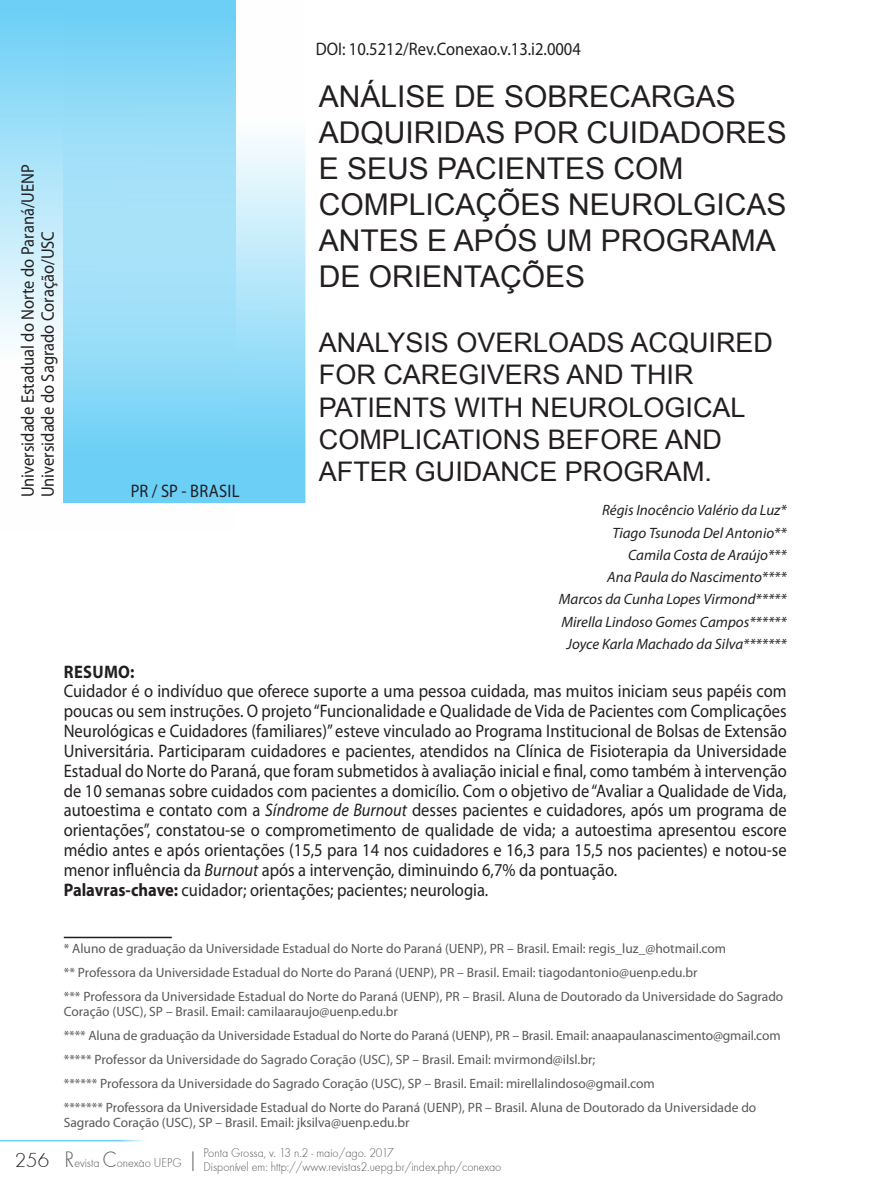
<style>
.page{position:relative;width:893px;height:1191px;background:#fff}
.page>*{position:absolute;margin:0;border:0;box-sizing:border-box;transform-origin:0 0}
.t1{font:30px/36px "Arial";color:#231f20}
.t2{font:27px/32.4px "Arial";color:#231f20}
.t3{font:18.15px/19.8px "Myriad Pro";color:#231f20;scale:.91 1}
.t4{font:18.15px "Myriad Pro";letter-spacing:.02em;color:#231f20;scale:.91 1}
.t5{font:700 18.15px "Myriad Pro";letter-spacing:.02em;color:#231f20;scale:.91 1}
.t6{font:italic 15px/22.2px "Myriad Pro";color:#231f20;text-align:right}
.t7{font:13.5px/24px "Myriad Pro";color:#57585a}
.t8{font:13.2px/14.4px "Futura TEE Ligh";color:#57585a;scale:.91 1}
.s1{font-style:italic}
.s2{font-weight:700}
.s3{font-size:23.1px}
.s4{font-size:21px;color:#231f20}
</style>
<div class="page">
<svg style="left:0;top:0;width:63px;height:341px;background:#aee4f9"></svg>
<svg style="left:63px;top:0;width:242px;height:503px;background:#9bdef8"></svg>
<hr style="left:0;top:1139px;width:149px;height:2px;background:#6bcff6">
<hr style="left:64px;top:936px;width:108px;height:2px;background:#231f20">
<p class="t3" style="left:18px;top:497px;width:367px;rotate:-90deg">Universidade Estadual do Norte do Paraná/UENP<br>Universidade do Sagrado Coração/USC</p>
<p class="t4" style="left:131px;top:480px;width:121px">PR / SP - BRASIL</p>
<p class="t3" style="left:316px;top:39px;width:293px">DOI: 10.5212/Rev.Conexao.v.13.i2.0004</p>
<h1 class="t1" style="left:319px;top:79px;width:469px">ANÁLISE DE SOBRECARGAS<br>ADQUIRIDAS POR CUIDADORES<br>E SEUS PACIENTES COM<br>COMPLICAÇÕES NEUROLGICAS<br>ANTES E APÓS UM PROGRAMA<br>DE ORIENTAÇÕES</h1>
<h2 class="t2" style="left:319px;top:326px;width:456px">ANALYSIS OVERLOADS ACQUIRED<br>FOR CAREGIVERS AND THIR<br>PATIENTS WITH NEUROLOGICAL<br>COMPLICATIONS BEFORE AND<br>AFTER GUIDANCE PROGRAM.</h2>
<p class="t6" style="left:559px;top:499px;width:229px">Régis Inocêncio Valério da Luz*<br>Tiago Tsunoda Del Antonio**<br>Camila Costa de Araújo***<br>Ana Paula do Nascimento****<br>Marcos da Cunha Lopes Virmond*****<br>Mirella Lindoso Gomes Campos******<br>Joyce Karla Machado da Silva*******</p>
<p class="t5" style="left:64px;top:659px;width:79px">RESUMO:</p>
<p class="t3" style="left:64px;top:681px;width:796px">Cuidador é o indivíduo que oferece suporte a uma pessoa cuidada, mas muitos iniciam seus papéis com poucas ou sem instruções. O projeto “Funcionalidade e Qualidade de Vida de Pacientes com Complicações Neurológicas e Cuidadores (familiares)” esteve vinculado ao Programa Institucional de Bolsas de Extensão Universitária. Participaram cuidadores e pacientes, atendidos na Clínica de Fisioterapia da Universidade Estadual do Norte do Paraná, que foram submetidos à avaliação inicial e final, como também à intervenção de 10 semanas sobre cuidados com pacientes a domicílio. Com o objetivo de “Avaliar a Qualidade de Vida, autoestima e contato com a <span class="s1">Síndrome de Burnout</span> desses pacientes e cuidadores, após um programa de orientações”, constatou-se o comprometimento de qualidade de vida; a autoestima apresentou escore médio antes e após orientações (15,5 para 14 nos cuidadores e 16,3 para 15,5 nos pacientes) e notou-se menor influência da <span class="s1">Burnout</span> após a intervenção, diminuindo 6,7% da pontuação.<br><span class="s2">Palavras-chave:</span> cuidador; orientações; pacientes; neurologia.</p>
<p class="t7" style="left:64px;top:936px;width:721px">* Aluno de graduação da Universidade Estadual do Norte do Paraná (UENP), PR – Brasil. Email: regis_luz_@hotmail.com<br>** Professora da Universidade Estadual do Norte do Paraná (UENP), PR – Brasil. Email: tiagodantonio@uenp.edu.br<br>*** Professora da Universidade Estadual do Norte do Paraná (UENP), PR – Brasil. Aluna de Doutorado da Universidade do Sagrado</p>
<p class="t7" style="left:64px;top:999px;width:718px">Coração (USC), SP – Brasil. Email: camilaaraujo@uenp.edu.br<br>**** Aluna de graduação da Universidade Estadual do Norte do Paraná (UENP), PR – Brasil. Email: anaapaulanascimento@gmail.com ***** Professor da Universidade do Sagrado Coração (USC), SP – Brasil. Email: mvirmond@ilsl.br;<br>****** Professora da Universidade do Sagrado Coração (USC), SP – Brasil. Email: mirellalindoso@gmail.com<br>******* Professora da Universidade Estadual do Norte do Paraná (UENP), PR – Brasil. Aluna de Doutorado da Universidade do</p>
<p class="t7" style="left:64px;top:1110px;width:347px">Sagrado Coração (USC), SP – Brasil. Email: jksilva@uenp.edu.br</p>
<p class="t8" style="left:203px;top:1145px;width:329px;text-indent:-63px">- <span class="s3">|</span> Ponta Grossa, v. 13 n.2 - maio/ago. 2017<br>Disponível em: http://www.revistas2.uepg.br/index.php/conexao</p>
<p class="t8" style="left:15px;top:1155px;width:185px"><span class="s4">256</span> <span class="s3">R</span>evista <span class="s3">C</span>onexao UEPG</p>
</div>
